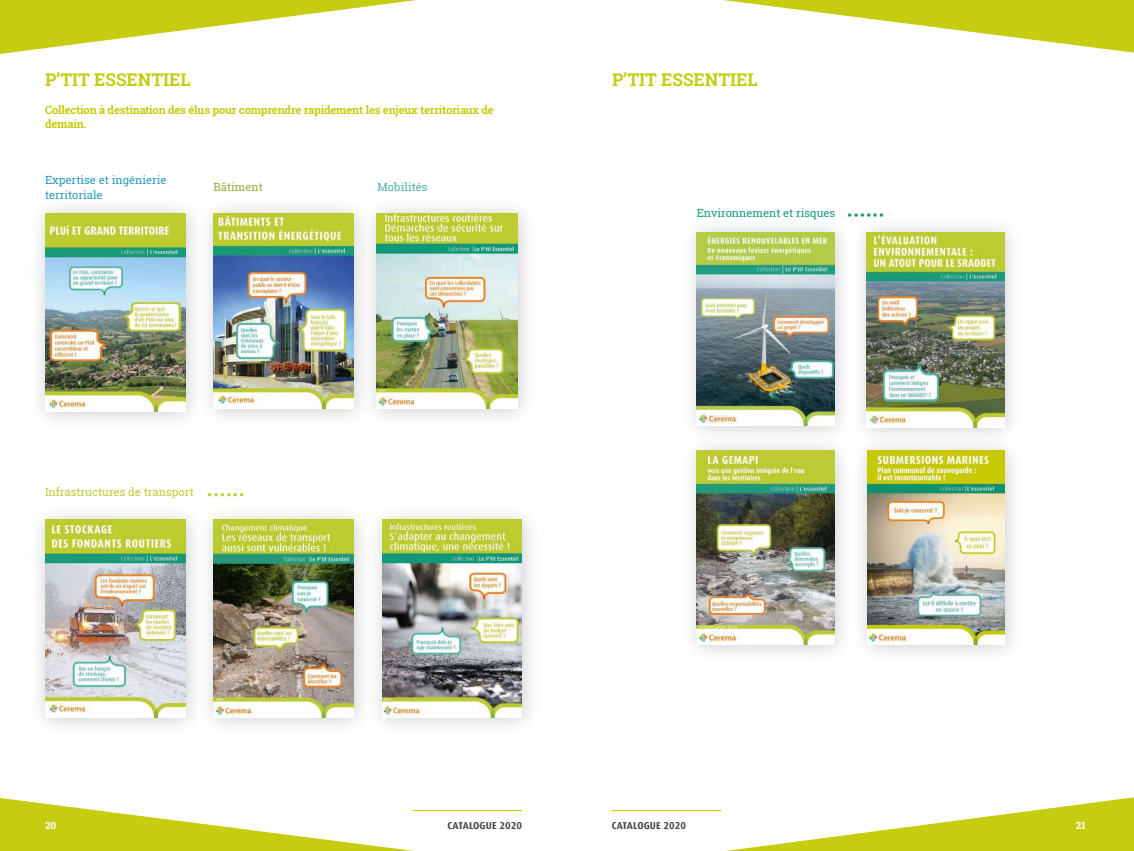
<style>
.page{position:relative;width:1134px;height:851px;background:#fff}
.page>*{position:absolute;margin:0;border:0;box-sizing:border-box;transform-origin:0 0}
.t1{font:700 17.5px "Roboto Slab";color:#c6cc10}
.t2{font:700 11.25px/13.8px "Roboto Slab";letter-spacing:-.02em;color:#c6cc10}
.t3{font:11.25px/15px "Roboto Slab";color:#279cba}
.t4{font:11.25px "Roboto Slab";color:#bdcc34}
.t5{font:11.25px "Roboto Slab";color:#1a9b7c}
.t6{font:11.25px "Roboto Slab";color:#4eb4a5}
.t7{font:11.25px "Roboto Slab";color:#8db23e}
.t8{font:700 10px "Dax";color:#494948}
.t9{font:700 10px "Roboto Slab";color:#fff}
</style>
<div class="page">
<svg style="left:0;top:0;width:417px;height:54px"></svg>
<svg style="left:723px;top:0;width:411px;height:53px"></svg>
<svg style="left:611px;top:797px;width:523px;height:53px"></svg>
<svg style="left:0;top:798px;width:522px;height:52px"></svg>
<hr style="left:413px;top:809px;width:109px;height:2px;background:#c6cc10">
<hr style="left:612px;top:809px;width:109px;height:2px;background:#c6cc10">
<div style="left:196px;top:196px;width:178px;height:233px;background:#000;opacity:.2"></div>
<img style="left:214px;top:213px;width:139px;height:196px">
<div style="left:28px;top:196px;width:178px;height:236px;background:#000;opacity:.2"></div>
<img style="left:45px;top:213px;width:140px;height:198px">
<div style="left:359px;top:196px;width:179px;height:233px;background:#000;opacity:.2"></div>
<img style="left:376px;top:213px;width:141px;height:195px">
<div style="left:28px;top:502px;width:178px;height:236px;background:#000;opacity:.2"></div>
<img style="left:45px;top:520px;width:140px;height:197px">
<div style="left:365px;top:502px;width:178px;height:236px;background:#000;opacity:.2"></div>
<img style="left:382px;top:520px;width:140px;height:197px">
<div style="left:196px;top:502px;width:178px;height:236px;background:#000;opacity:.2"></div>
<img style="left:214px;top:520px;width:140px;height:197px">
<svg style="left:208px;top:493px;width:35px;height:3px"></svg>
<div style="left:680px;top:215px;width:174px;height:231px;background:#000;opacity:.2"></div>
<img style="left:697px;top:232px;width:137px;height:194px">
<div style="left:680px;top:434px;width:174px;height:231px;background:#000;opacity:.2"></div>
<img style="left:697px;top:451px;width:137px;height:193px">
<div style="left:849px;top:215px;width:175px;height:232px;background:#000;opacity:.2"></div>
<img style="left:866px;top:232px;width:138px;height:195px">
<svg style="left:848px;top:213px;width:35px;height:4px"></svg>
<div style="left:850px;top:434px;width:174px;height:231px;background:#000;opacity:.2"></div>
<img style="left:867px;top:451px;width:137px;height:193px">
<h1 class="t1" style="left:45px;top:68px;width:147px">P’TIT ESSENTIEL</h1>
<h1 class="t1" style="left:612px;top:68px;width:147px">P’TIT ESSENTIEL</h1>
<p class="t2" style="left:45px;top:103px;width:450px">Collection à destination des élus pour comprendre rapidement les enjeux territoriaux de demain.</p>
<p class="t3" style="left:45px;top:172px;width:123px">Expertise et ingénierie territoriale</p>
<p class="t6" style="left:377px;top:179px;width:52px">Mobilités</p>
<p class="t7" style="left:214px;top:179px;width:51px">Bâtiment</p>
<p class="t4" style="left:45px;top:484px;width:150px">Infrastructures de transport</p>
<p class="t5" style="left:697px;top:205px;width:140px">Environnement et risques</p>
<p class="t9" style="left:45px;top:818px;width:13px">20</p>
<p class="t8" style="left:448px;top:820px;width:76px">CATALOGUE 2020</p>
<p class="t8" style="left:612px;top:820px;width:76px">CATALOGUE 2020</p>
<p class="t9" style="left:1076px;top:818px;width:11px">21</p>
</div>
